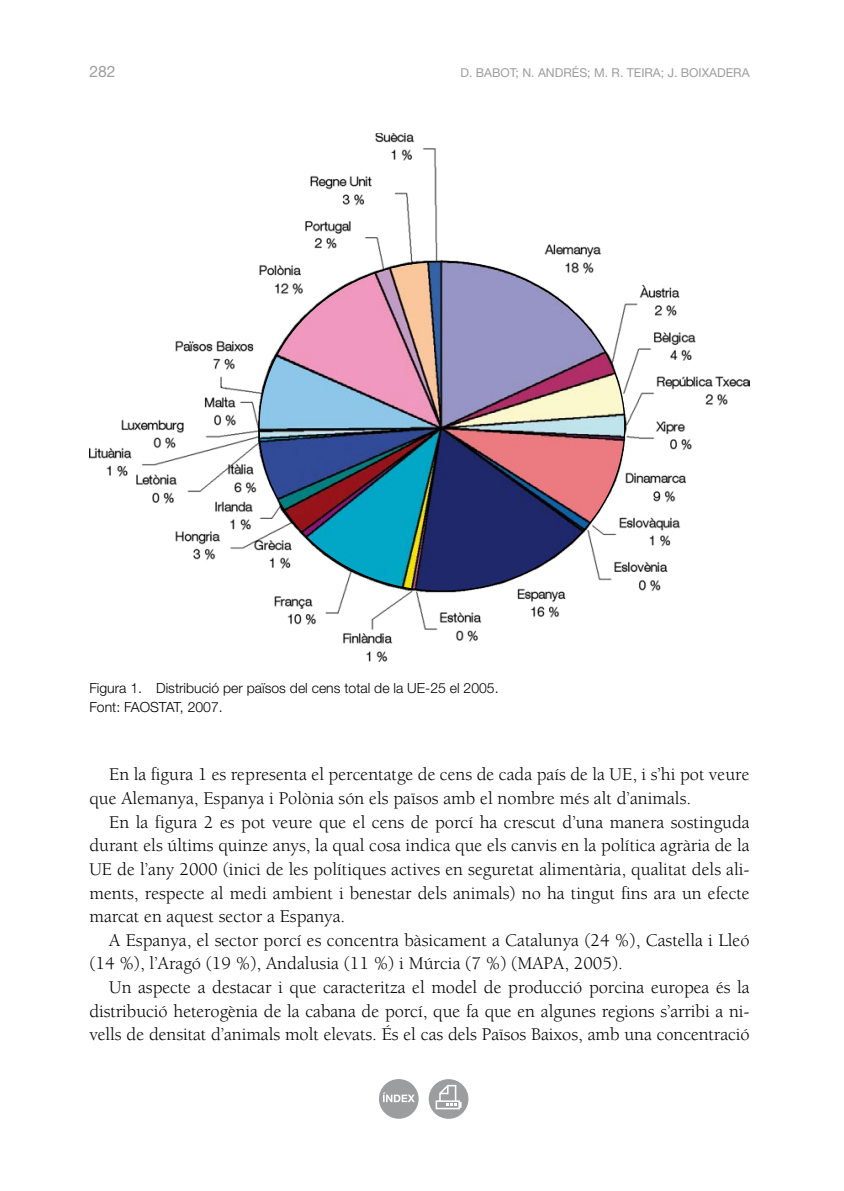
<style>
.page{position:relative;width:844px;height:1191px;background:#fff}
.page>*{position:absolute;margin:0;border:0;box-sizing:border-box;transform-origin:0 0}
.t1{font:18.38px/23.6px "Berkeley";color:#000}
.t2{font:15.75px "Helvetica Neue";color:#9c9d9f}
.t3{font:300 14px/19.2px "Helvetica Neue";color:#000}
.t4{font:12.25px "Helvetica Neue";color:#9c9d9f}
</style>
<div class="page">
<div style="left:379px;top:1079px;width:39px;height:39px;background:#9c9d9f;border-radius:50%"></div>
<svg style="left:383px;top:1092px;width:31px;height:10px"></svg>
<div style="left:428px;top:1079px;width:40px;height:39px;background:#9c9d9f;border-radius:50%"></div>
<svg style="left:435px;top:1084px;width:26px;height:25px"></svg>
<img style="left:89px;top:133px;width:660px;height:529px">
<img style="left:259px;top:261px;width:365px;height:330px">
<p class="t2" style="left:89px;top:62px;width:28px">282</p>
<p class="t4" style="left:460px;top:65px;width:291px">D . BABOT; N. ANDRÉS; M. R. TEIRA; J. BO IXADERA</p>
<p class="t3" style="left:89px;top:677px;width:410px">Figura 1. Distribució per països del cens total de la UE-25 el 2005.<br>Font: FAOSTAT, 2007.</p>
<p class="t1" style="left:89px;top:763px;width:661px;text-indent:20px">En la figura 1 es representa el percentatge de cens de cada país de la UE, i s’hi pot veure que Alemanya, Espanya i Polònia són els països amb el nombre més alt d’animals.</p>
<p class="t1" style="left:89px;top:810px;width:661px;text-align:justify;text-indent:20px">En la figura 2 es pot veure que el cens de porcí ha crescut d’una manera sostinguda durant els últims quinze anys, la qual cosa indica que els canvis en la política agrària de la UE de l’any 2000 (inici de les polítiques actives en seguretat alimentària, qualitat dels ali&shy;ments, respecte al medi ambient i benestar dels animals) no ha tingut fins ara un efecte marcat en aquest sector a Espanya.</p>
<p class="t1" style="left:89px;top:928px;width:661px;text-indent:20px">A Espanya, el sector porcí es concentra bàsicament a Catalunya (24 %), Castella i Lleó (14 %), l’Aragó (19 %), Andalusia (11 %) i Múrcia (7 %) (MAPA, 2005).</p>
<p class="t1" style="left:89px;top:976px;width:661px;text-align:justify;text-indent:20px">Un aspecte a destacar i que caracteritza el model de producció porcina europea és la distribució heterogènia de la cabana de porcí, que fa que en algunes regions s’arribi a ni&shy;vells de densitat d’animals molt elevats. És el cas dels Països Baixos, amb una concentració</p>
</div>
